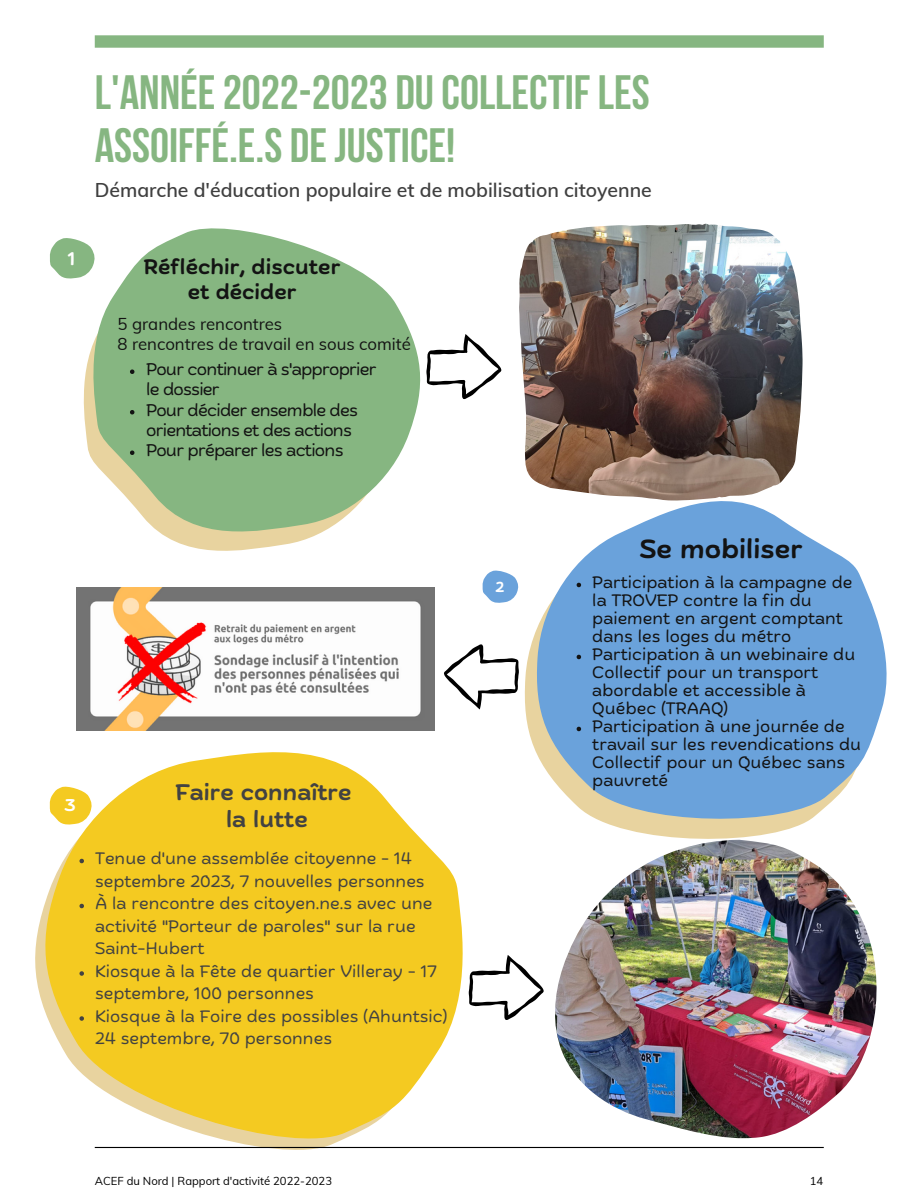
<style>
.page{position:relative;width:918px;height:1188px;background:#fff}
.page>*{position:absolute;margin:0;border:0;box-sizing:border-box;transform-origin:0 0}
.t1{font:700 48px/52.8px "Bebas Neue";color:#86b681}
.t2{font:600 26.1px "Biski";color:#131313}
.t3{font:600 22.5px "Biski";color:#424242}
.t4{font:600 20.85px/24.8px "Biski";color:#131313;text-align:center}
.t5{font:600 19.5px "Muli";color:#3f3f3f}
.t6{font:600 18.15px "Biski";color:#fff}
.t7{font:600 17.1px "Biski";color:#fff}
.t8{font:16.8px/20.2px "Biski";letter-spacing:-.05em;color:#131313}
.t9{font:16.8px "Muli";color:#131313}
.t10{font:16.5px/18px "Biski";color:#131313}
.t11{font:16.5px/22.5px "Biski";color:#424242}
.t12{font:600 14.55px "Biski";color:#fff}
.t13{font:11.25px "Muli";color:#000}
</style>
<div class="page">
<svg style="left:84px;top:228px;width:337px;height:317px;fill:#86b681"></svg>
<svg style="left:130px;top:369px;width:4px;height:5px"></svg>
<svg style="left:130px;top:410px;width:4px;height:4px"></svg>
<svg style="left:130px;top:450px;width:4px;height:5px"></svg>
<svg style="left:524px;top:500px;width:363px;height:340px;fill:#6aa2db"></svg>
<svg style="left:577px;top:583px;width:4px;height:4px"></svg>
<svg style="left:577px;top:655px;width:4px;height:4px"></svg>
<svg style="left:577px;top:727px;width:4px;height:4px"></svg>
<img style="left:519px;top:224px;width:283px;height:276px">
<svg style="left:37px;top:752px;width:438px;height:398px;fill:#f4ca21"></svg>
<svg style="left:79px;top:859px;width:5px;height:4px"></svg>
<svg style="left:79px;top:904px;width:5px;height:4px"></svg>
<svg style="left:79px;top:971px;width:5px;height:5px"></svg>
<svg style="left:79px;top:1016px;width:5px;height:5px"></svg>
<img style="left:77px;top:587px;width:358px;height:143px">
<div style="left:95px;top:35px;width:729px;height:13px;background:#86b681"></div>
<hr style="left:95px;top:1147px;width:729px;height:1px;background:#000">
<svg style="left:50px;top:236px;width:45px;height:44px"></svg>
<svg style="left:482px;top:570px;width:37px;height:33px"></svg>
<svg style="left:49px;top:785px;width:43px;height:41px"></svg>
<svg style="left:426px;top:334px;width:76px;height:65px"></svg>
<svg style="left:469px;top:955px;width:75px;height:65px"></svg>
<svg style="left:444px;top:644px;width:75px;height:66px"></svg>
<img style="left:555px;top:840px;width:322px;height:298px">
<p class="t6" style="left:68px;top:251px;width:9px">1</p>
<p class="t1" style="left:95px;top:71px;width:556px">L'ANNÉE2022-2023 DUCOLLECTIFLES<br>ASSOIFFÉ.E.S DEJUSTICE!</p>
<p class="t5" style="left:95px;top:177px;width:559px">Démarche d'éducation populaire et de mobilisation citoyenne</p>
<p class="t4" style="left:144px;top:256px;width:198px">Réfléchir, discuter et décider</p>
<p class="t9" style="left:118px;top:314px;width:166px">5 grandes rencontres</p>
<p class="t9" style="left:118px;top:333px;width:295px">8 rencontres de travail en sous comité</p>
<p class="t8" style="left:146px;top:361px;width:232px">Pour continuer à s'approprier le dossier</p>
<p class="t8" style="left:146px;top:401px;width:213px">Pour décider ensemble des orientations et des actions</p>
<p class="t8" style="left:146px;top:442px;width:199px">Pour préparer les actions</p>
<p class="t12" style="left:496px;top:581px;width:10px">2</p>
<p class="t7" style="left:65px;top:799px;width:13px">3</p>
<p class="t3" style="left:175px;top:783px;width:177px">Faire connaître</p>
<p class="t3" style="left:226px;top:810px;width:83px">la lutte</p>
<p class="t11" style="left:95px;top:849px;width:331px">Tenue d'une assemblée citoyenne - 14 septembre 2023, 7 nouvelles personnes</p>
<p class="t11" style="left:95px;top:894px;width:339px">À la rencontre des citoyen.ne.s avec une activité "Porteur de paroles" sur la rue<br>Saint-Hubert</p>
<p class="t11" style="left:95px;top:962px;width:343px">Kiosque à la Fête de quartier Villeray - 17 septembre, 100 personnes</p>
<p class="t11" style="left:95px;top:1007px;width:354px">Kiosque à la Foire des possibles (Ahuntsic)<br>24 septembre, 70 personnes</p>
<p class="t2" style="left:640px;top:538px;width:164px">Se mobiliser</p>
<p class="t10" style="left:592px;top:575px;width:262px">Participation à la campagne de la TROVEP contre la fin du paiement en argent comptant dans les loges du métro</p>
<p class="t10" style="left:592px;top:647px;width:265px">Participation à un webinaire du<br>Collectif pour un transport abordable et accessible à<br>Québec (TRAAQ)</p>
<p class="t10" style="left:592px;top:719px;width:270px">Participation à une journée de travail sur les revendications du<br>Collectif pour un Québec sans pauvreté</p>
<p class="t13" style="left:95px;top:1174px;width:239px">ACEF du Nord | Rapport d'activité 2022-2023</p>
<p class="t13" style="left:810px;top:1174px;width:15px">14</p>
</div>
